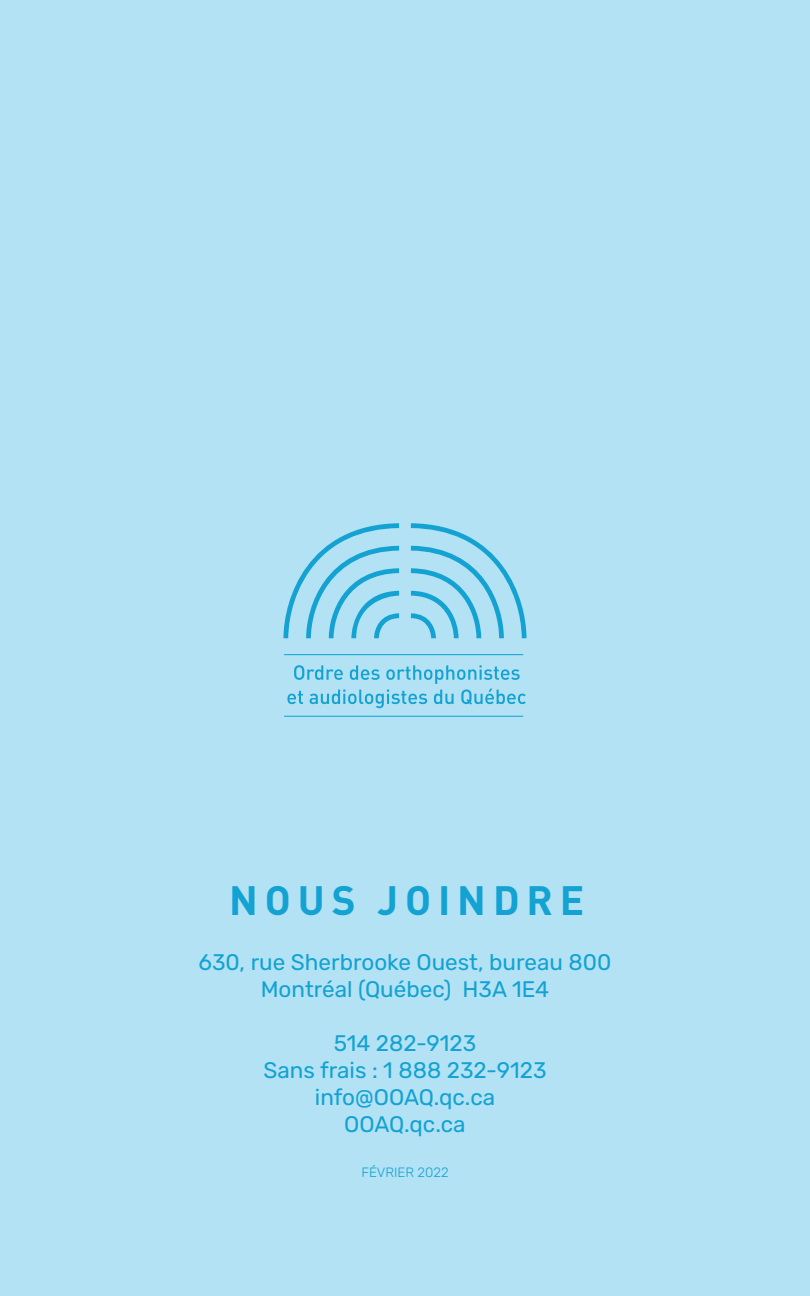
<style>
.page{position:relative;width:810px;height:1296px;background:#b2e2f4}
.page>*{position:absolute;margin:0;border:0;box-sizing:border-box;transform-origin:0 0}
.t1{font:700 40.5px "DIN Pro";letter-spacing:.17em;color:#13a2d2}
.t2{font:22.5px/27px "Rubik";color:#13a2d2;text-align:center}
.t3{font:300 13.5px "Rubik";color:#13a2d2}
</style>
<div class="page">
<svg style="left:284px;top:523px;width:242px;height:115px"></svg>
<svg style="left:287px;top:665px;width:239px;height:43px"></svg>
<hr style="left:284px;top:716px;width:239px;height:1px;background:#13a2d2">
<hr style="left:284px;top:654px;width:239px;height:1px;background:#13a2d2">
<h1 class="t1" style="left:229px;top:874px;width:357px">NOUS JOINDRE</h1>
<p class="t2" style="left:199px;top:949px;width:414px">630, rue Sherbrooke Ouest, bureau 800<br>Montréal (Québec) H3A 1E4</p>
<p class="t2" style="left:263px;top:1030px;width:285px">514 282-9123<br>Sans frais : 1 888 232-9123 info@OOAQ.qc.ca<br>OOAQ.qc.ca</p>
<p class="t3" style="left:361px;top:1165px;width:89px">FÉVRIER 2022</p>
</div>
